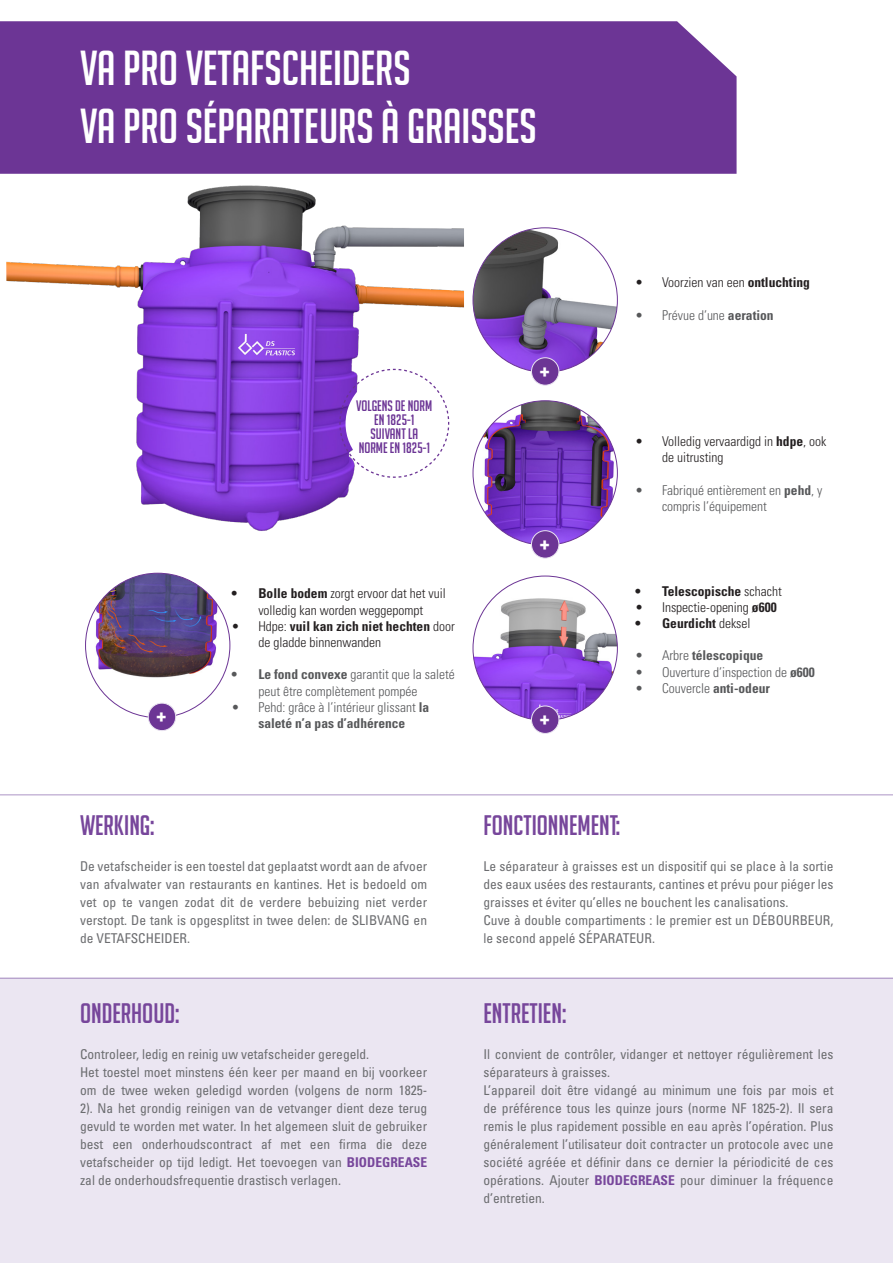
<style>
.page{position:relative;width:893px;height:1263px;background:#fff}
.page>*{position:absolute;margin:0;border:0;box-sizing:border-box;transform-origin:0 0}
.t1{font:47.85px "Big Noodle Titling";color:#fff}
.t2{font:29.1px "Big Noodle Titling";color:#fff}
.t3{font:27.6px "Big Noodle Titling";color:#77469b}
.t4{font:14.85px/14.1px "Big Noodle Titling";color:#6c3595;text-align:center}
.lopende_tekst_wit{font:condensed 13.5px/18px "Univers LT Std";color:#6c6d70;text-align:justify}
.t5{font:300 condensed 13.5px/16.2px "Univers LT Std";color:#57585a}
.t6{font:300 condensed 13.5px/16.2px "Univers LT Std";color:#231f20}
.t7{font:700 condensed 13.5px "Univers LT Std";color:#231f20}
.t8{font:700 condensed 13.5px "Univers LT Std";color:#57585a}
.s1{font-weight:700}
.s2{font-weight:300}
.s3{font-weight:700;color:#77469b}
</style>
<div class="page">
<img style="left:6px;top:192px;width:458px;height:339px">
<div style="left:0;top:21px;width:737px;height:153px;background:#6c3595"></div>
<svg style="left:339px;top:368px;width:111px;height:110px"></svg>
<img style="left:473px;top:595px;width:144px;height:125px">
<div style="left:531px;top:706px;width:28px;height:27px;background:#6c3595;border-radius:50%"></div>
<div style="left:531px;top:705px;width:28px;height:29px;border:1px solid #e9e3f0;border-radius:50%"></div>
<img style="left:473px;top:401px;width:144px;height:144px;border-radius:72px">
<div style="left:531px;top:531px;width:28px;height:27px;background:#6c3595;border-radius:50%"></div>
<div style="left:531px;top:530px;width:28px;height:29px;border:1px solid #e9e3f0;border-radius:50%"></div>
<img style="left:473px;top:228px;width:144px;height:144px;border-radius:72px">
<div style="left:531px;top:358px;width:28px;height:27px;background:#6c3595;border-radius:50%"></div>
<div style="left:531px;top:357px;width:28px;height:29px;border:1px solid #e9e3f0;border-radius:50%"></div>
<img style="left:86px;top:573px;width:144px;height:109px">
<div style="left:148px;top:703px;width:28px;height:27px;background:#6c3595;border-radius:50%"></div>
<div style="left:148px;top:703px;width:28px;height:28px;border:1px solid #e9e3f0;border-radius:50%"></div>
<div style="left:0;top:978px;width:893px;height:285px;background:#ebe6f2"></div>
<hr style="left:0;top:794px;width:893px;height:1px;background:#ad95c6">
<hr style="left:0;top:978px;width:893px;height:1px;background:#ad95c6">
<p class="t1" style="left:80px;top:42px;width:332px">VA PRO VETAFSCHEIDERS</p>
<p class="t1" style="left:80px;top:100px;width:458px">VA PRO SéPARATEURS à GRAISSES</p>
<p class="t2" style="left:156px;top:701px;width:13px">+</p>
<p class="t4" style="left:356px;top:398px;width:77px">VOLGENS DE NORM</p>
<p class="t4" style="left:374px;top:412px;width:41px">EN 1825-1</p>
<p class="t4" style="left:359px;top:426px;width:73px">SUIVANT LA<br>NORME EN 1825-1</p>
<p class="t6" style="left:231px;top:585px;width:216px;text-align:center"><span class="s1">• Bolle bodem</span> zorgt ervoor dat het vuil volledig kan worden weggepompt</p>
<p class="t6" style="left:258px;top:618px;width:198px;text-indent:-27px">• Hdpe: <span class="s1">vuil kan zich niet hechten</span> door de gladde binnenwanden</p>
<p class="t5" style="left:258px;top:666px;width:198px;text-indent:-27px"><span class="s1">• Le fond convexe</span> garantit que la saleté peut être complètement pompée</p>
<p class="t5" style="left:231px;top:699px;width:199px;text-align:center">• Pehd: grâce à l’intérieur glissant <span class="s1">la saleté n’a pas d’adhérence</span></p>
<p class="t2" style="left:539px;top:356px;width:13px">+</p>
<p class="t2" style="left:539px;top:529px;width:13px">+</p>
<p class="t2" style="left:539px;top:704px;width:13px">+</p>
<p class="t6" style="left:635px;top:274px;width:176px">• Voorzien van een <span class="s1">ontluchting</span></p>
<p class="t5" style="left:635px;top:307px;width:140px">• Prévue d’une <span class="s1">aeration</span></p>
<p class="t6" style="left:662px;top:433px;width:166px;text-indent:-27px">• Volledig vervaardigd in <span class="s1">hdpe</span>, ook de uitrusting</p>
<p class="t5" style="left:662px;top:482px;width:162px;text-indent:-27px">• Fabriqué entièrement en <span class="s1">pehd</span>, y compris l’équipement</p>
<p class="t7" style="left:635px;top:582px;width:148px">• Telescopische <span class="s2">schacht</span></p>
<p class="t6" style="left:635px;top:599px;width:143px">• Inspectie-opening <span class="s1">ø600</span></p>
<p class="t7" style="left:635px;top:615px;width:117px">• Geurdicht <span class="s2">deksel</span></p>
<p class="t8" style="left:635px;top:647px;width:130px"><span class="s2">• Arbre</span> télescopique</p>
<p class="t5" style="left:635px;top:664px;width:181px">• Ouverture d’inspection de <span class="s1">ø600</span></p>
<p class="t5" style="left:635px;top:680px;width:136px">• Couvercle <span class="s1">anti-odeur</span></p>
<p class="t3" style="left:80px;top:810px;width:76px">WERKING:</p>
<p class="lopende_tekst_wit" style="left:80px;top:857px;width:349px">De vetafscheider is een toestel dat geplaatst wordt aan de afvoer van afvalwater van restaurants en kantines. Het is bedoeld om vet op te vangen zodat dit de verdere bebuizing niet verder verstopt. De tank is opgesplitst in twee delen: de SLIBVANG en de VETAFSCHEIDER.</p>
<p class="t3" style="left:80px;top:998px;width:101px">ONDERHOUD:</p>
<p class="lopende_tekst_wit" style="left:80px;top:1045px;width:291px">Controleer, ledig en reinig uw vetafscheider geregeld.</p>
<p class="lopende_tekst_wit" style="left:80px;top:1063px;width:349px">Het toestel moet minstens één keer per maand en bij voorkeer om de twee weken geledigd worden (volgens de norm 1825- 2). Na het grondig reinigen van de vetvanger dient deze terug gevuld te worden met water. In het algemeen sluit de gebruiker best een onderhoudscontract af met een firma die deze vetafscheider op tijd ledigt. Het toevoegen van <span class="s3">BIODEGREASE </span>zal de onderhoudsfrequentie drastisch verlagen.</p>
<p class="t3" style="left:483px;top:810px;width:138px">FONCTIONNEMENT:</p>
<p class="lopende_tekst_wit" style="left:483px;top:857px;width:352px">Le séparateur à graisses est un dispositif qui se place à la sortie des eaux usées des restaurants, cantines et prévu pour piéger les graisses et éviter qu’elles ne bouchent les canalisations.</p>
<p class="lopende_tekst_wit" style="left:483px;top:911px;width:352px">Cuve à double compartiments : le premier est un DÉBOURBEUR, le second appelé SÉPARATEUR.</p>
<p class="t3" style="left:483px;top:998px;width:85px">ENTRETIEN:</p>
<p class="lopende_tekst_wit" style="left:483px;top:1045px;width:351px">Il convient de contrôler, vidanger et nettoyer régulièrement les séparateurs à graisses.</p>
<p class="lopende_tekst_wit" style="left:483px;top:1081px;width:352px">L’appareil doit être vidangé au minimum une fois par mois et de préférence tous les quinze jours (norme NF 1825-2). Il sera remis le plus rapidement possible en eau après l’opération. Plus généralement l’utilisateur doit contracter un protocole avec une société agréée et définir dans ce dernier la périodicité de ces opérations. Ajouter <span class="s3">BIODEGREASE</span> pour diminuer la fréquence d’entretien.</p>
</div>
